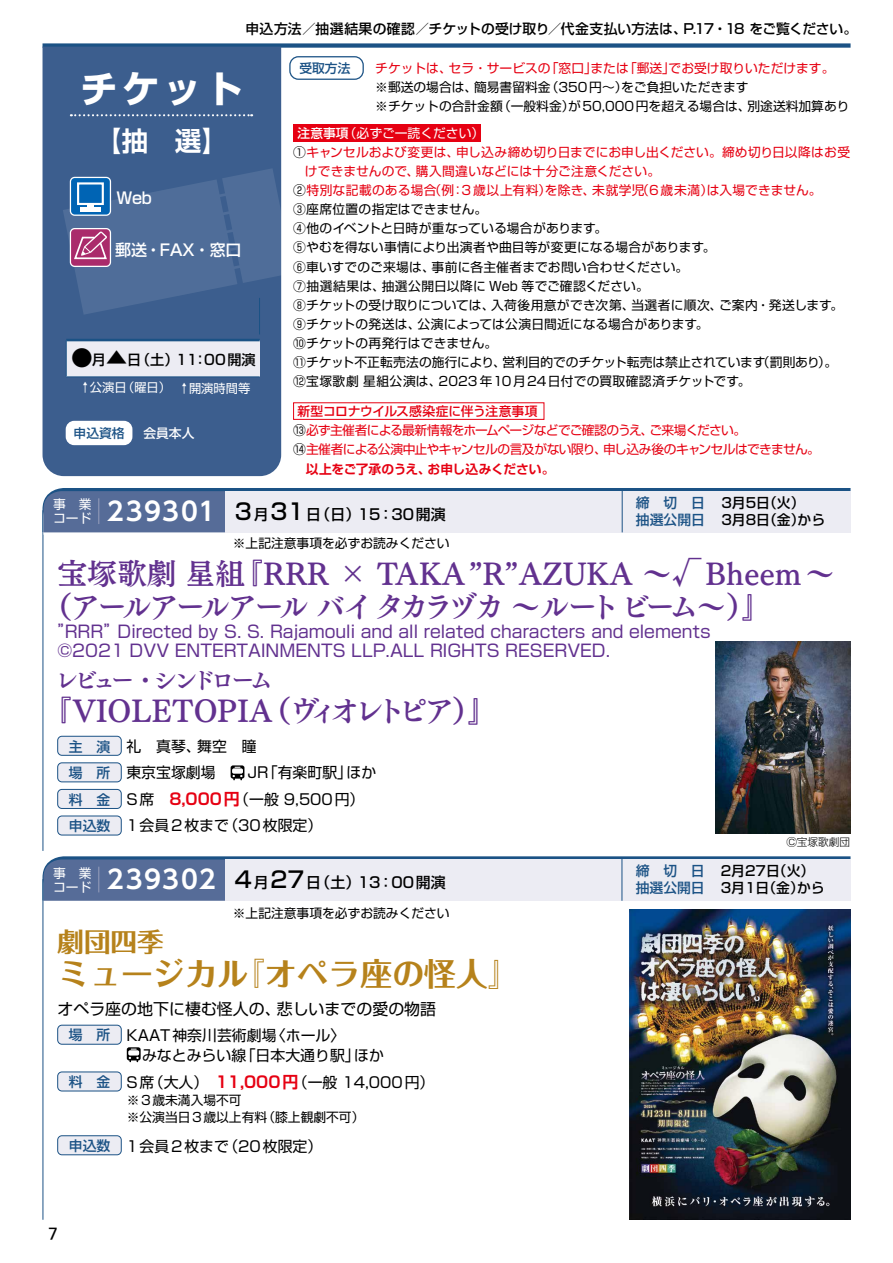
<style>
.page{position:relative;width:893px;height:1263px;background:#fff}
.page>*{position:absolute;margin:0;border:0;box-sizing:border-box;transform-origin:0 0}
.t1{font:700 37.2px "Shin Go Pro";color:#fff}
.t2{font:700 31.95px "Folk Pro";color:#b6821b}
.t3{font:29.7px/33px "Telop Min Pro N B";letter-spacing:-.065em;color:#62318f}
.t4{font:29.7px "Telop Min Pro N B";color:#62318f}
.t5{font:700 26.55px "Shin Go Pro De";color:#fff}
.t6{font:700 26.55px "Folk Pro";color:#b6821b}
.t7{font:700 25.5px "UD Shin Go Pro De";letter-spacing:.06em;color:#fff}
.t8{font:23.4px "Telop Min Pro N B";letter-spacing:-.19em;color:#62318f}
.t9{font:16.95px/19.2px "Shin Go Pro";color:#62318f}
.t10{font:15.9px "Shin Go Pro";color:#000}
.t11{font:500 15.9px "Shin Go Pro";letter-spacing:-.02em;color:#fff}
.t12{font:14.85px/26.5px "Shin Go Pro";color:#000}
.t13{font:500 14.85px "Shin Go Pro";color:#000}
.t14{font:500 14.85px "Iwa UD Go Hon Pro";color:#000}
.t15{font:500 14.1px "Shin Go Pro";color:#000}
.t16{font:500 13.8px "Shin Go Pro";color:#000}
.t17{font:500 13.8px/17px "Shin Go Pro";color:#1b5285}
.t18{font:12.75px/17px "Shin Go Pro";color:#000}
.t19{font:12.75px "Shin Go Pro";letter-spacing:-.005em;color:#e60012}
.t20{font:12.75px/19.2px "Shin Go Pro";letter-spacing:-.05em;color:#e60012}
.t21{font:12.75px "Shin Go Pro";letter-spacing:.02em;color:#e60012}
.t22{font:12.75px "Shin Go Pro";letter-spacing:.03em;color:#000}
.t23{font:12.75px/13.8px "Shin Go Pro";color:#fff}
.t24{font:700 12.75px "Shin Go Pro De";letter-spacing:-.02em;color:#e60012}
.t25{font:500 12.75px "Shin Go Pro";color:#1b5285}
.t26{font:500 12.75px "Shin Go Pro";color:#fff}
.t27{font:12.3px "Shin Go Pro";color:#fff}
.t28{font:300 10.65px "Shin Go Pro";color:#000}
.s1{font-size:21.6px}
.s2{font-weight:500}
.s3{color:#000}
.s4{font-size:22.35px}
.s5{font-weight:500;font-size:13.8px;color:#1b5285}
.s6{font-family:"Shin Go Pro De";font-weight:700;font-size:15.9px;color:#e60012}
</style>
<div class="page">
<svg style="left:43px;top:856px;width:808px;height:45px;background:#59749d"></svg>
<div style="left:225px;top:860px;width:625px;height:41px;background:#ececf3"></div>
<hr style="left:621px;top:858px;width:1px;height:43px;background:#1b5285">
<hr style="left:43px;top:510px;width:1px;height:341px;background:#1b5285">
<hr style="left:43px;top:879px;width:1px;height:341px;background:#1b5285">
<svg style="left:43px;top:488px;width:808px;height:47px;background:#6a83a8"></svg>
<div style="left:225px;top:491px;width:625px;height:41px;background:#ececf3"></div>
<hr style="left:622px;top:490px;width:1px;height:42px;background:#1b5285">
<div style="left:58px;top:1025px;width:63px;height:19px;background:#ececf3;border-radius:4px"></div>
<div style="left:57px;top:1025px;width:64px;height:19px;border:1px solid #1b5285;border-radius:4px"></div>
<svg style="left:127px;top:1047px;width:14px;height:15px"></svg>
<div style="left:58px;top:1072px;width:63px;height:19px;background:#ececf3;border-radius:4px"></div>
<div style="left:57px;top:1072px;width:64px;height:19px;border:1px solid #1b5285;border-radius:4px"></div>
<div style="left:58px;top:1136px;width:63px;height:19px;background:#ececf3;border-radius:4px"></div>
<div style="left:57px;top:1135px;width:64px;height:20px;border:1px solid #1b5285;border-radius:4px"></div>
<div style="left:58px;top:736px;width:63px;height:19px;background:#ececf3;border-radius:4px"></div>
<div style="left:57px;top:736px;width:64px;height:19px;border:1px solid #1b5285;border-radius:4px"></div>
<div style="left:58px;top:763px;width:63px;height:19px;background:#ececf3;border-radius:4px"></div>
<div style="left:57px;top:763px;width:64px;height:19px;border:1px solid #1b5285;border-radius:4px"></div>
<svg style="left:231px;top:765px;width:13px;height:15px"></svg>
<div style="left:58px;top:789px;width:63px;height:19px;background:#ececf3;border-radius:4px"></div>
<div style="left:57px;top:789px;width:64px;height:20px;border:1px solid #1b5285;border-radius:4px"></div>
<div style="left:58px;top:816px;width:63px;height:19px;background:#ececf3;border-radius:4px"></div>
<div style="left:57px;top:816px;width:64px;height:19px;border:1px solid #1b5285;border-radius:4px"></div>
<img style="left:716px;top:642px;width:134px;height:192px">
<img style="left:630px;top:909px;width:221px;height:311px">
<div style="left:43px;top:43px;width:808px;height:5px;background:#1b5285"></div>
<div style="left:289px;top:56px;width:75px;height:24px;border:1px solid #1b5285;border-radius:9px"></div>
<div style="left:293px;top:125px;width:187px;height:17px;background:#e60012"></div>
<div style="left:293px;top:403px;width:251px;height:17px;border:1px solid #e60012"></div>
<div style="left:43px;top:47px;width:238px;height:429px;background:#3c5e8e"></div>
<div style="left:66px;top:421px;width:66px;height:24px;background:#fff;border-radius:9px"></div>
<svg style="left:71px;top:114px;width:181px;height:2px"></svg>
<div style="left:66px;top:341px;width:194px;height:36px;background:#ececf3"></div>
<hr style="left:66px;top:339px;width:194px;height:2px;background:#1b5285">
<hr style="left:66px;top:377px;width:194px;height:1px;background:#1b5285">
<hr style="left:66px;top:340px;width:1px;height:37px;background:#1b5285">
<hr style="left:259px;top:298px;width:1px;height:36px;background:#1b5285">
<svg style="left:63px;top:168px;width:219px;height:147px;background:#506a98"></svg>
<p class="t16" style="left:232px;top:17px;width:627px">　申込方法／抽選結果の確認／チケットの受け取り／代金支払い方法は、P.17・18 をご覧ください。</p>
<h1 class="t1" style="left:80px;top:59px;width:164px">チケット</h1>
<h3 class="t5" style="left:95px;top:119px;width:134px">【抽　選】</h3>
<p class="t11" style="left:117px;top:185px;width:37px">Web</p>
<p class="t11" style="left:115px;top:236px;width:128px">郵送・FAX・窓口</p>
<p class="t15" style="left:71px;top:348px;width:186px"><span class="s1">●</span>月<span class="s1">▲</span>日（土）11：00開演</p>
<p class="t27" style="left:79px;top:377px;width:173px">↑公演日（曜日） ↑開演時間等</p>
<p class="t25" style="left:74px;top:423px;width:53px">申込資格</p>
<p class="t26" style="left:143px;top:423px;width:53px">会員本人</p>
<p class="t25" style="left:299px;top:57px;width:53px">受取方法</p>
<p class="t19" style="left:375px;top:58px;width:461px">チケットは、セラ・サービスの「窓口」または「郵送」でお受け取りいただけます。</p>
<p class="t18" style="left:375px;top:76px;width:476px;line-height:19.2px">※郵送の場合は、簡易書留料金（350円〜）をご負担いただきます<br>※チケットの合計金額（一般料金）が50,000円を超える場合は、別途送料加算あり</p>
<p class="t23" style="left:298px;top:124px;width:188px"><span class="s2">注意事項</span>（必ずご一読ください）</p>
<p class="t19" style="left:293px;top:141px;width:559px"><span class="s3">①</span>キャンセルおよび変更は、申し込み締め切り日までにお申し出ください。締め切り日以降はお受</p>
<p class="t19" style="left:305px;top:161px;width:357px">けできませんので、購入間違いなどには十分ご注意ください。</p>
<p class="t21" style="left:293px;top:180px;width:530px"><span class="s3">②</span>特別な記載のある場合（例：3歳以上有料）を除き、未就学児（6歳未満）は入場できません。</p>
<p class="t18" style="left:293px;top:199px;width:196px">③座席位置の指定はできません。</p>
<p class="t18" style="left:293px;top:218px;width:315px">④他のイベントと日時が重なっている場合があります。</p>
<p class="t18" style="left:293px;top:238px;width:424px">⑤やむを得ない事情により出演者や曲目等が変更になる場合があります。</p>
<p class="t18" style="left:293px;top:257px;width:397px">⑥車いすでのご来場は、事前に各主催者までお問い合わせください。</p>
<p class="t18" style="left:293px;top:276px;width:357px">⑦抽選結果は、抽選公開日以降に Web 等でご確認ください。</p>
<p class="t18" style="left:293px;top:295px;width:552px">⑧チケットの受け取りについては、入荷後用意ができ次第、当選者に順次、ご案内・発送します。</p>
<p class="t18" style="left:293px;top:314px;width:417px">⑨チケットの発送は、公演によっては公演日間近になる場合があります。</p>
<p class="t18" style="left:293px;top:333px;width:206px">⑩チケットの再発行はできません。</p>
<p class="t18" style="left:293px;top:352px;width:545px">⑪チケット不正転売法の施行により、営利目的でのチケット転売は禁止されています（罰則あり）。</p>
<p class="t22" style="left:293px;top:371px;width:459px">⑫宝塚歌劇 星組公演は、2023年10月24日付での買取確認済チケットです。</p>
<p class="t20" style="left:293px;top:400px;width:528px;text-indent:4px"><span class="s2">新型コロナウイルス感染症に伴う注意事項<br></span><span class="s3">⑬</span>必ず主催者による最新情報をホームページなどでご確認のうえ、ご来場ください。<br><span class="s3">⑭</span>主催者による公演中止やキャンセルの言及がない限り、申し込み後のキャンセルはできません。</p>
<p class="t24" style="left:293px;top:458px;width:263px">　以上をご了承のうえ、お申し込みください。</p>
<p class="t23" style="left:53px;top:496px;width:40px">事　業コード</p>
<p class="t17" style="left:636px;top:493px;width:71px">締　切　日</p>
<p class="t16" style="left:721px;top:492px;width:85px">3月5日（火）</p>
<h3 class="t7" style="left:107px;top:490px;width:110px">239301</h3>
<p class="t13" style="left:235px;top:502px;width:212px"><span class="s4">3</span>月<span class="s4">31</span>日（日）15：30開演</p>
<p class="t16" style="left:721px;top:509px;width:105px">3月8日（金）から</p>
<p class="t17" style="left:636px;top:510px;width:71px">抽選公開日</p>
<p class="t18" style="left:233px;top:534px;width:218px">※上記注意事項を必ずお読みください</p>
<h3 class="t3" style="left:43px;top:556px;width:794px;text-indent:15px">宝塚歌劇 星組『RRR × TAKA”R”AZUKA ～√Bheem～（アールアールアール バイ タカラヅカ ～ルート ビーム～）』</h3>
<h3 class="t9" style="left:57px;top:619px;width:655px">”RRR”Directed by S. S. Rajamouli and all related characters and elements ©2021 DVV ENTERTAINMENTS LLP.ALL RIGHTS RESERVED.</h3>
<h3 class="t8" style="left:55px;top:662px;width:220px">レビュー・シンドローム</h3>
<h3 class="t4" style="left:43px;top:688px;width:456px">『VIOLETOPIA（ヴィオレトピア）』</h3>
<p class="t12" style="left:69px;top:731px;width:309px"><span class="s5">主　演</span> 礼　真琴、舞空　瞳<br><span class="s5">場　所</span> 東京宝塚劇場　 JR「有楽町駅」ほか<span class="s5">料　金</span> S席　<span class="s6">8,000円</span>（一般 9,500円）<span class="s5">申込数</span> 1会員2枚まで（30枚限定）</p>
<p class="t28" style="left:786px;top:833px;width:65px">Ⓒ宝塚歌劇団</p>
<p class="t23" style="left:53px;top:864px;width:40px">事　業コード</p>
<p class="t17" style="left:636px;top:861px;width:71px">締　切　日抽選公開日</p>
<p class="t16" style="left:721px;top:860px;width:95px">2月27日（火）</p>
<h3 class="t7" style="left:107px;top:858px;width:110px">239302</h3>
<p class="t13" style="left:235px;top:870px;width:212px"><span class="s4">4</span>月<span class="s4">27</span>日（土）13：00開演</p>
<p class="t16" style="left:721px;top:877px;width:105px">3月1日（金）から</p>
<p class="t18" style="left:233px;top:903px;width:218px">※上記注意事項を必ずお読みください</p>
<h3 class="t6" style="left:57px;top:919px;width:108px">劇団四季</h3>
<h2 class="t2" style="left:57px;top:947px;width:464px">ミュージカル『オペラ座の怪人』</h2>
<p class="t10" style="left:57px;top:995px;width:380px">オペラ座の地下に棲む怪人の、悲しいまでの愛の物語</p>
<p class="t12" style="left:142px;top:1023px;width:243px;line-height:20.5px;text-indent:-73px"><span class="s5">場　所</span> KAAT神奈川芸術劇場〈ホール〉<br>みなとみらい線「日本大通り駅」ほか</p>
<p class="t12" style="left:69px;top:1067px;width:389px"><span class="s5">料　金</span> S席（大人）　<span class="s6">11,000円</span>（一般 14,000円）　　</p>
<p class="t18" style="left:127px;top:1090px;width:239px">※3歳未満入場不可<br>※公演当日3歳以上有料（膝上観劇不可）</p>
<p class="t12" style="left:69px;top:1131px;width:255px"><span class="s5">申込数</span> 1会員2枚まで（20枚限定）</p>
<p class="t14" style="left:48px;top:1222px;width:11px">7</p>
</div>
